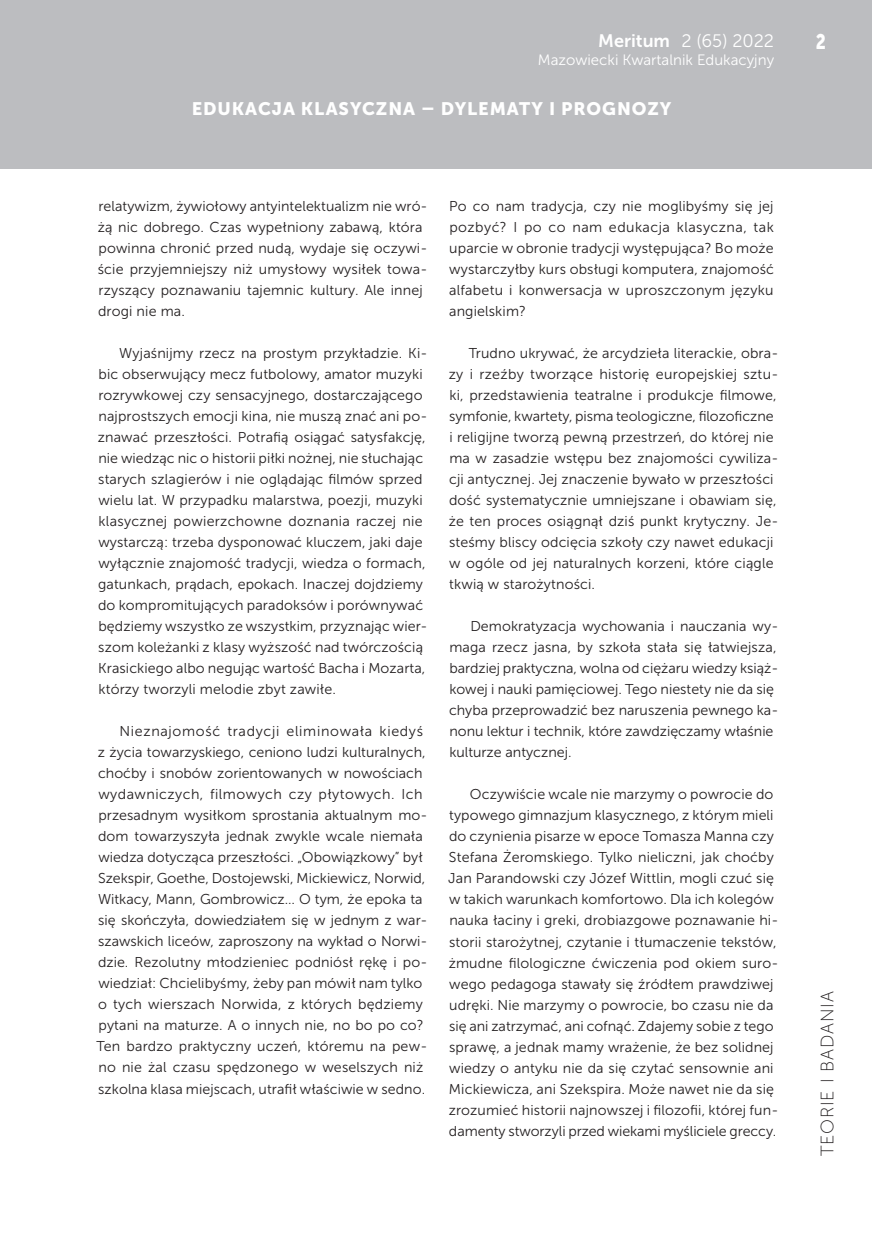
<style>
.page{position:relative;width:872px;height:1234px;background:#fff}
.page>*{position:absolute;margin:0;border:0;box-sizing:border-box;transform-origin:0 0}
.t1{font:21px "Museo Sans 900";color:#fff;scale:.8 1}
.t2{font:18px "Museo Sans 900";letter-spacing:.05em;color:#fff}
.t3{font:18px "Museo Sans 300";color:#fff}
.t4{font:18px "Museo Sans 100";letter-spacing:.05em;color:#231f20}
.t5{font:15px "Museo Sans 300";color:#fff}
.PODSTAWOWY_MERITUM{font:14.25px/21px "Museo Sans 300";letter-spacing:.01em;color:#231f20}
.s1{font-family:"Museo Sans 700"}
</style>
<div class="page">
<div style="left:0;top:0;width:872px;height:169px;background:#bcbdc0"></div>
<p class="t3" style="left:598px;top:31px;width:177px"><span class="s1">Meritum</span> 2 (65) 2022</p>
<p class="t5" style="left:538px;top:52px;width:238px">Mazowiecki Kwartalnik Edukacyjny</p>
<p class="t2" style="left:192px;top:99px;width:481px">EDUKACJA KLASYCZNA – DYLEMATY I PROGNOZY</p>
<p class="PODSTAWOWY_MERITUM" style="left:98px;top:195px;width:331px">relatywizm, żywiołowy antyintelektualizm nie wró&shy;żą nic dobrego. Czas wypełniony zabawą, która powinna chronić przed nudą, wydaje się oczywi&shy;ście przyjemniejszy niż umysłowy wysiłek towa&shy;rzyszący poznawaniu tajemnic kultury. Ale innej drogi nie ma.</p>
<p class="PODSTAWOWY_MERITUM" style="left:98px;top:342px;width:331px;text-indent:22px">Wyjaśnijmy rzecz na prostym przykładzie. Ki&shy;bic obserwujący mecz futbolowy, amator muzyki rozrywkowej czy sensacyjnego, dostarczającego najprostszych emocji kina, nie muszą znać ani po&shy;znawać przeszłości. Potrafią osiągać satysfakcję, nie wiedząc nic o historii piłki nożnej, nie słuchając starych szlagierów i nie oglądając filmów sprzed wielu lat. W przypadku malarstwa, poezji, muzyki klasycznej powierzchowne doznania raczej nie wystarczą: trzeba dysponować kluczem, jaki daje wyłącznie znajomość tradycji, wiedza o formach, gatunkach, prądach, epokach. Inaczej dojdziemy do kompromitujących paradoksów i porównywać będziemy wszystko ze wszystkim, przyznając wier&shy;szom koleżanki z klasy wyższość nad twórczością Krasickiego albo negując wartość Bacha i Mozarta, którzy tworzyli melodie zbyt zawiłe.</p>
<p class="PODSTAWOWY_MERITUM" style="left:97px;top:720px;width:332px;text-indent:23px">Nieznajomość tradycji eliminowała kiedyś z życia towarzyskiego, ceniono ludzi kulturalnych, choćby i snobów zorientowanych w nowościach wydawniczych, filmowych czy płytowych. Ich przesadnym wysiłkom sprostania aktualnym mo&shy;dom towarzyszyła jednak zwykle wcale niemała wiedza dotycząca przeszłości. „Obowiązkowy” był Szekspir, Goethe, Dostojewski, Mickiewicz, Norwid, Witkacy, Mann, Gombrowicz… O tym, że epoka ta się skończyła, dowiedziałem się w jednym z war&shy;szawskich liceów, zaproszony na wykład o Norwi&shy;dzie. Rezolutny młodzieniec podniósł rękę i po&shy;wiedział: Chcielibyśmy, żeby pan mówił nam tylko o tych wierszach Norwida, z których będziemy pytani na maturze. A o innych nie, no bo po co?<br>Ten bardzo praktyczny uczeń, któremu na pew&shy;no nie żal czasu spędzonego w weselszych niż szkolna klasa miejscach, utrafił właściwie w sedno.</p>
<p class="PODSTAWOWY_MERITUM" style="left:449px;top:195px;width:326px;text-align:justify">Po co nam tradycja, czy nie moglibyśmy się jej pozbyć? I po co nam edukacja klasyczna, tak uparcie w obronie tradycji występująca? Bo może wystarczyłby kurs obsługi komputera, znajomość alfabetu i konwersacja w uproszczonym języku angielskim?</p>
<p class="PODSTAWOWY_MERITUM" style="left:449px;top:342px;width:331px;text-indent:20px">Trudno ukrywać, że arcydzieła literackie, obra&shy;zy i rzeźby tworzące historię europejskiej sztu&shy;ki, przedstawienia teatralne i produkcje filmowe, symfonie, kwartety, pisma teologiczne, filozoficzne i religijne tworzą pewną przestrzeń, do której nie ma w zasadzie wstępu bez znajomości cywiliza&shy;cji antycznej. Jej znaczenie bywało w przeszłości dość systematycznie umniejszane i obawiam się, że ten proces osiągnął dziś punkt krytyczny. Je&shy;steśmy bliscy odcięcia szkoły czy nawet edukacji w ogóle od jej naturalnych korzeni, które ciągle tkwią w starożytności.</p>
<p class="PODSTAWOWY_MERITUM" style="left:449px;top:615px;width:331px;text-indent:21px">Demokratyzacja wychowania i nauczania wy&shy;maga rzecz jasna, by szkoła stała się łatwiejsza, bardziej praktyczna, wolna od ciężaru wiedzy książ&shy;kowej i nauki pamięciowej. Tego niestety nie da się chyba przeprowadzić bez naruszenia pewnego ka&shy;nonu lektur i technik, które zawdzięczamy właśnie kulturze antycznej.</p>
<p class="PODSTAWOWY_MERITUM" style="left:448px;top:783px;width:331px;text-indent:22px">Oczywiście wcale nie marzymy o powrocie do typowego gimnazjum klasycznego, z którym mieli do czynienia pisarze w epoce Tomasza Manna czy Stefana Żeromskiego. Tylko nieliczni, jak choćby Jan Parandowski czy Józef Wittlin, mogli czuć się w takich warunkach komfortowo. Dla ich kolegów nauka łaciny i greki, drobiazgowe poznawanie hi&shy;storii starożytnej, czytanie i tłumaczenie tekstów, żmudne filologiczne ćwiczenia pod okiem suro&shy;wego pedagoga stawały się źródłem prawdziwej udręki. Nie marzymy o powrocie, bo czasu nie da się ani zatrzymać, ani cofnąć. Zdajemy sobie z tego sprawę, a jednak mamy wrażenie, że bez solidnej wiedzy o antyku nie da się czytać sensownie ani Mickiewicza, ani Szekspira. Może nawet nie da się zrozumieć historii najnowszej i filozofii, której fun&shy;damenty stworzyli przed wiekami myśliciele greccy.</p>
<h1 class="t1" style="left:815px;top:29px;width:14px">2</h1>
<p class="t4" style="left:817px;top:1156px;width:167px;rotate:-90deg">TEORIE I BADANIA</p>
</div>
